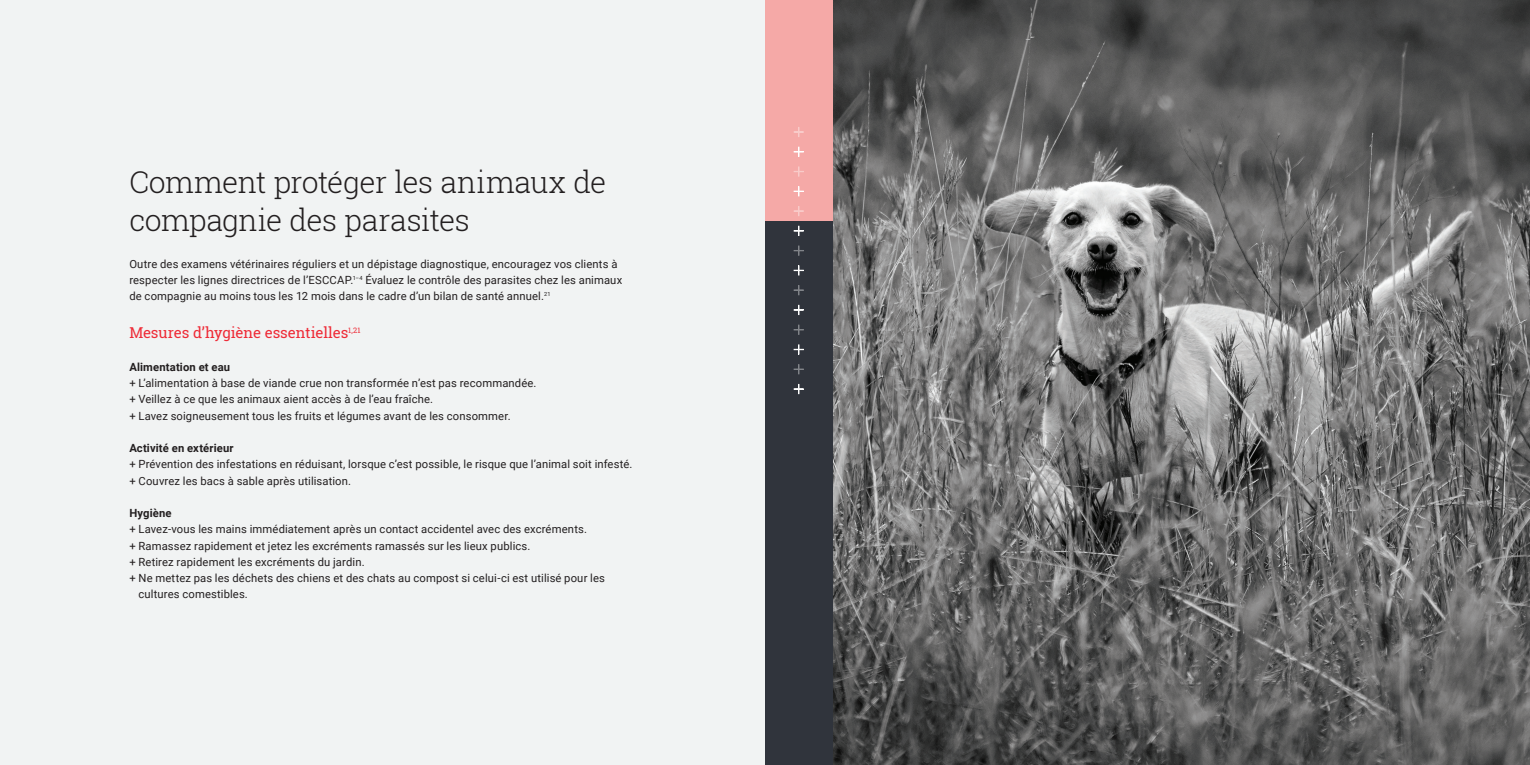
<style>
.page{position:relative;width:1530px;height:765px;background:#f1f3f3}
.page>*{position:absolute;margin:0;border:0;box-sizing:border-box;transform-origin:0 0}
.Head_2{font:300 30px/37.5px "Roboto Slab";letter-spacing:-.015em;color:#231f20}
.Head_2-2{font:15px "Roboto Slab";letter-spacing:-.01em;color:#ee2b37}
.Head_2-3{font:11.25px/16.2px "Roboto";letter-spacing:.01em;color:#231f20}
.Head_2-4{font:700 11.25px "Roboto";letter-spacing:.01em;color:#231f20}
.s1{font-weight:700}
</style>
<div class="page">
<img style="left:832px;top:0;width:698px;height:765px">
<div style="left:765px;top:0;width:67px;height:765px;background:#f5a9a7"></div>
<div style="left:765px;top:221px;width:67px;height:544px;background:#30343c"></div>
<svg style="left:794px;top:384px;width:10px;height:10px"></svg>
<svg style="left:794px;top:364px;width:10px;height:10px"></svg>
<svg style="left:794px;top:344px;width:10px;height:11px"></svg>
<svg style="left:794px;top:325px;width:10px;height:10px"></svg>
<svg style="left:794px;top:305px;width:10px;height:10px"></svg>
<svg style="left:794px;top:285px;width:10px;height:10px"></svg>
<svg style="left:794px;top:265px;width:10px;height:10px"></svg>
<svg style="left:794px;top:246px;width:10px;height:10px"></svg>
<svg style="left:794px;top:226px;width:10px;height:10px"></svg>
<svg style="left:794px;top:206px;width:10px;height:10px"></svg>
<svg style="left:794px;top:186px;width:10px;height:10px"></svg>
<svg style="left:794px;top:167px;width:10px;height:10px"></svg>
<svg style="left:794px;top:147px;width:10px;height:10px"></svg>
<svg style="left:794px;top:127px;width:10px;height:10px"></svg>
<p class="Head_2" style="left:129px;top:163px;width:479px">Comment protéger les animaux de compagnie des parasites</p>
<p class="Head_2-3" style="left:129px;top:255px;width:494px">Outre des examens vétérinaires réguliers et un dépistage diagnostique, encouragez vos clients à respecter les lignes directrices de l’ESCCAP.<sup>1–4</sup> Évaluez le contrôle des parasites chez les animaux de compagnie au moins tous les 12 mois dans le cadre d’un bilan de santé annuel.<sup>21</sup></p>
<p class="Head_2-2" style="left:129px;top:322px;width:233px">Mesures d’hygiène essentielles<sup>1,21</sup></p>
<p class="Head_2-3" style="left:129px;top:358px;width:409px"><span class="s1">Alimentation et eau<br></span>+ L’alimentation à base de viande crue non transformée n’est pas recommandée. + Veillez à ce que les animaux aient accès à de l’eau fraîche.<br>+ Lavez soigneusement tous les fruits et légumes avant de les consommer.</p>
<p class="Head_2-3" style="left:129px;top:440px;width:505px"><span class="s1">Activité en extérieur<br></span>+ Prévention des infestations en réduisant, lorsque c’est possible, le risque que l’animal soit infesté. + Couvrez les bacs à sable après utilisation.</p>
<p class="Head_2-4" style="left:129px;top:505px;width:44px">Hygiène</p>
<p class="Head_2-3" style="left:129px;top:521px;width:459px">+ Lavez-vous les mains immédiatement après un contact accidentel avec des excréments.</p>
<p class="Head_2-3" style="left:129px;top:537px;width:403px">+ Ramassez rapidement et jetez les excréments ramassés sur les lieux publics.</p>
<p class="Head_2-3" style="left:129px;top:553px;width:237px">+ Retirez rapidement les excréments du jardin.</p>
<p class="Head_2-3" style="left:129px;top:570px;width:477px">+ Ne mettez pas les déchets des chiens et des chats au compost si celui-ci est utilisé pour les</p>
<p class="Head_2-3" style="left:138px;top:586px;width:111px">cultures comestibles.</p>
</div>
